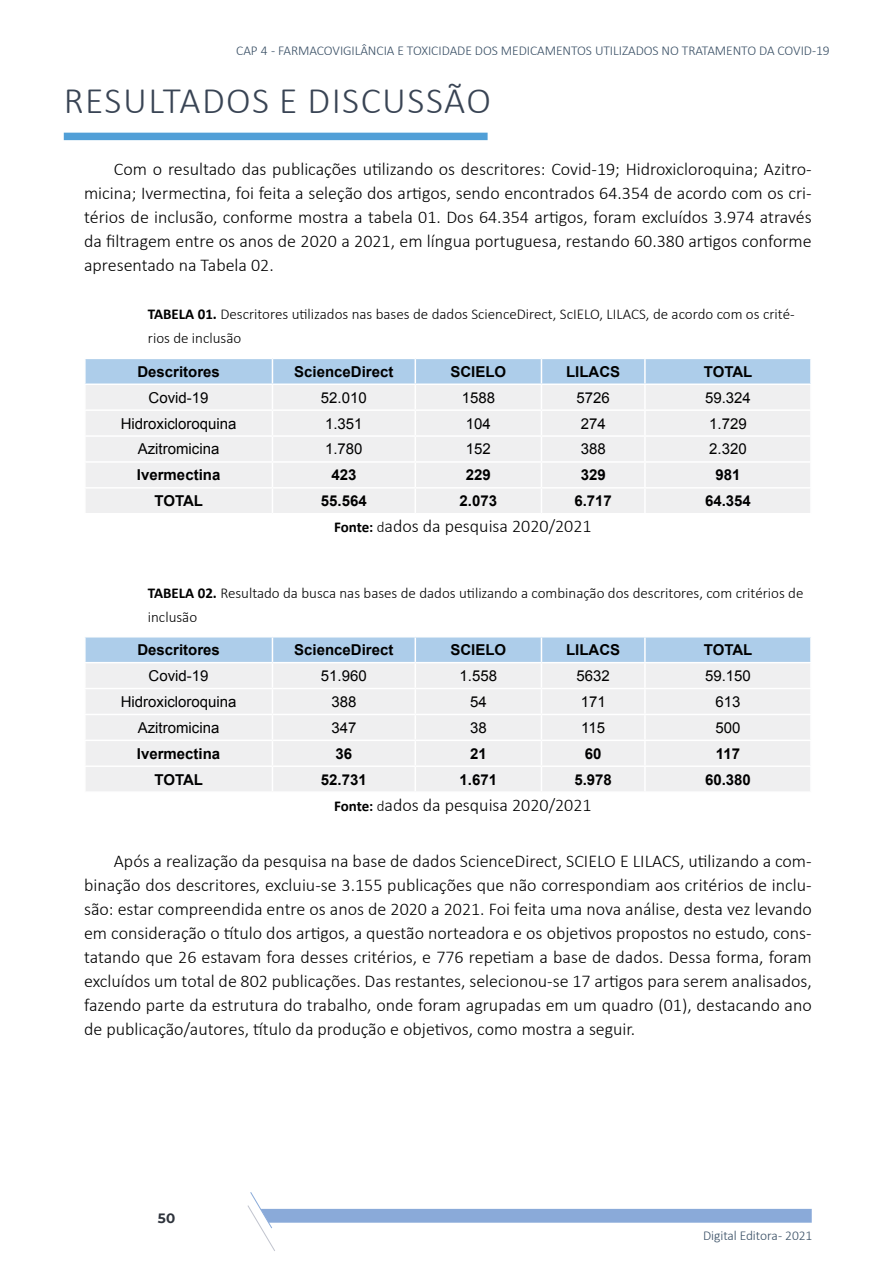
<style>
.page{position:relative;width:893px;height:1263px;background:#fff}
.page>*{position:absolute;margin:0;border:0;box-sizing:border-box;transform-origin:0 0}
.t1{font:300 37.5px "Calibri";letter-spacing:.04em;color:#394454}
.t2{font:300 18px/24px "Calibri";color:#000;text-align:justify}
.t3{font:300 15px/24px "Calibri";color:#000}
.t4{font:700 15px "Arial";color:#000}
.t5{font:15px "Arial";color:#000}
.t6{font:300 13.5px "Calibri";letter-spacing:-.005em;color:#384e64}
.t7{font:700 13.5px "Montserrat";color:#2e333c}
.s1{font-weight:700}
.s2{font-weight:700;font-size:15px}
.s3{font-size:15px}
</style>
<div class="page">
<svg style="left:85px;top:358px;width:726px;height:155px"></svg>
<hr style="left:645px;top:487px;width:167px;height:2px;background:#fff">
<hr style="left:644px;top:489px;width:2px;height:24px;background:#fff">
<hr style="left:810px;top:489px;width:2px;height:24px;background:#fff">
<svg style="left:85px;top:637px;width:726px;height:154px"></svg>
<hr style="left:645px;top:765px;width:167px;height:2px;background:#fff">
<hr style="left:644px;top:767px;width:2px;height:24px;background:#fff">
<hr style="left:810px;top:767px;width:2px;height:24px;background:#fff">
<div style="left:64px;top:133px;width:424px;height:7px;background:#519fd7"></div>
<svg style="left:247px;top:1192px;width:565px;height:59px"></svg>
<p class="t6" style="left:236px;top:42px;width:595px">CAP 4 - FARMACOVIGILÂNCIA E TOXICIDADE DOS MEDICAMENTOS UTILIZADOS NO TRATAMENTO DA COVID-19</p>
<h1 class="t1" style="left:64px;top:77px;width:429px">RESULTADOS E DISCUSSÃO</h1>
<p class="t2" style="left:84px;top:157px;width:729px;text-indent:30px">Com o resultado das publicações utilizando os descritores: Covid-19; Hidroxicloroquina; Azitro&shy;micina; Ivermectina, foi feita a seleção dos artigos, sendo encontrados 64.354 de acordo com os cri&shy;térios de inclusão, conforme mostra a tabela 01. Dos 64.354 artigos, foram excluídos 3.974 através da filtragem entre os anos de 2020 a 2021, em língua portuguesa, restando 60.380 artigos conforme apresentado na Tabela 02.</p>
<p class="t3" style="left:148px;top:302px;width:648px"><span class="s1">TABELA 01.</span> Descritores utilizados nas bases de dados ScienceDirect, ScIELO, LILACS, de acordo com os crité&shy;rios de inclusão</p>
<p class="t4" style="left:137px;top:361px;width:84px">Descritores</p>
<p class="t4" style="left:294px;top:361px;width:101px">ScienceDirect</p>
<p class="t4" style="left:450px;top:361px;width:57px">SCIELO</p>
<p class="t4" style="left:566px;top:361px;width:56px">LILACS</p>
<p class="t4" style="left:704px;top:361px;width:50px">TOTAL</p>
<p class="t5" style="left:149px;top:388px;width:62px">Covid-19</p>
<p class="t5" style="left:321px;top:388px;width:47px">52.010</p>
<p class="t5" style="left:462px;top:388px;width:35px">1588</p>
<p class="t5" style="left:576px;top:388px;width:35px">5726</p>
<p class="t5" style="left:705px;top:388px;width:47px">59.324</p>
<p class="t5" style="left:121px;top:413px;width:117px">Hidroxicloroquina</p>
<p class="t5" style="left:325px;top:413px;width:39px">1.351</p>
<p class="t5" style="left:466px;top:413px;width:27px">104</p>
<p class="t5" style="left:581px;top:413px;width:27px">274</p>
<p class="t5" style="left:709px;top:413px;width:39px">1.729</p>
<p class="t5" style="left:138px;top:439px;width:83px">Azitromicina</p>
<p class="t5" style="left:325px;top:439px;width:39px">1.780</p>
<p class="t5" style="left:466px;top:439px;width:27px">152</p>
<p class="t5" style="left:581px;top:439px;width:27px">388</p>
<p class="t5" style="left:709px;top:439px;width:39px">2.320</p>
<p class="t4" style="left:137px;top:465px;width:85px">Ivermectina</p>
<p class="t4" style="left:331px;top:465px;width:27px">423</p>
<p class="t4" style="left:466px;top:465px;width:27px">229</p>
<p class="t4" style="left:581px;top:465px;width:27px">329</p>
<p class="t4" style="left:715px;top:465px;width:27px">981</p>
<p class="t4" style="left:154px;top:491px;width:50px">TOTAL</p>
<p class="t4" style="left:321px;top:491px;width:47px">55.564</p>
<p class="t4" style="left:460px;top:491px;width:39px">2.073</p>
<p class="t4" style="left:574px;top:491px;width:39px">6.717</p>
<p class="t4" style="left:705px;top:491px;width:47px">64.354</p>
<p class="t2" style="left:334px;top:514px;width:259px"><span class="s2">Fonte:</span> <span class="s3">d</span>ados da pesquisa 2020/2021</p>
<p class="t3" style="left:148px;top:580px;width:657px"><span class="s1">TABELA 02.</span> Resultado da busca nas bases de dados utilizando a combinação dos descritores, com critérios de inclusão</p>
<p class="t4" style="left:137px;top:640px;width:84px">Descritores</p>
<p class="t4" style="left:294px;top:640px;width:101px">ScienceDirect</p>
<p class="t4" style="left:450px;top:640px;width:57px">SCIELO</p>
<p class="t4" style="left:566px;top:640px;width:56px">LILACS</p>
<p class="t4" style="left:704px;top:640px;width:50px">TOTAL</p>
<p class="t5" style="left:149px;top:666px;width:62px">Covid-19</p>
<p class="t5" style="left:321px;top:666px;width:47px">51.960</p>
<p class="t5" style="left:460px;top:666px;width:39px">1.558</p>
<p class="t5" style="left:576px;top:666px;width:35px">5632</p>
<p class="t5" style="left:705px;top:666px;width:47px">59.150</p>
<p class="t5" style="left:121px;top:692px;width:117px">Hidroxicloroquina</p>
<p class="t5" style="left:331px;top:692px;width:27px">388</p>
<p class="t5" style="left:470px;top:692px;width:18px">54</p>
<p class="t5" style="left:581px;top:692px;width:27px">171</p>
<p class="t5" style="left:715px;top:692px;width:27px">613</p>
<p class="t5" style="left:138px;top:718px;width:83px">Azitromicina</p>
<p class="t5" style="left:331px;top:718px;width:27px">347</p>
<p class="t5" style="left:470px;top:718px;width:18px">38</p>
<p class="t5" style="left:581px;top:718px;width:25px">115</p>
<p class="t5" style="left:715px;top:718px;width:27px">500</p>
<p class="t4" style="left:137px;top:743px;width:85px">Ivermectina</p>
<p class="t4" style="left:335px;top:743px;width:18px">36</p>
<p class="t4" style="left:470px;top:743px;width:18px">21</p>
<p class="t4" style="left:585px;top:743px;width:18px">60</p>
<p class="t4" style="left:716px;top:743px;width:26px">117</p>
<p class="t4" style="left:154px;top:769px;width:50px">TOTAL</p>
<p class="t4" style="left:321px;top:769px;width:47px">52.731</p>
<p class="t4" style="left:460px;top:769px;width:39px">1.671</p>
<p class="t4" style="left:574px;top:769px;width:39px">5.978</p>
<p class="t4" style="left:705px;top:769px;width:47px">60.380</p>
<p class="t2" style="left:334px;top:793px;width:259px"><span class="s2">Fonte:</span> <span class="s3">d</span>ados da pesquisa 2020/2021</p>
<p class="t2" style="left:84px;top:849px;width:729px;text-indent:30px">Após a realização da pesquisa na base de dados ScienceDirect, SCIELO E LILACS, utilizando a com&shy;binação dos descritores, excluiu-se 3.155 publicações que não correspondiam aos critérios de inclu&shy;são: estar compreendida entre os anos de 2020 a 2021. Foi feita uma nova análise, desta vez levando em consideração o título dos artigos, a questão norteadora e os objetivos propostos no estudo, cons&shy;tatando que 26 estavam fora desses critérios, e 776 repetiam a base de dados. Dessa forma, foram excluídos um total de 802 publicações. Das restantes, selecionou-se 17 artigos para serem analisados, fazendo parte da estrutura do trabalho, onde foram agrupadas em um quadro (01), destacando ano de publicação/autores, título da produção e objetivos, como mostra a seguir.</p>
<p class="t7" style="left:158px;top:1208px;width:19px">50</p>
<p class="t6" style="left:703px;top:1227px;width:111px">Digital Editora - 2021</p>
</div>
